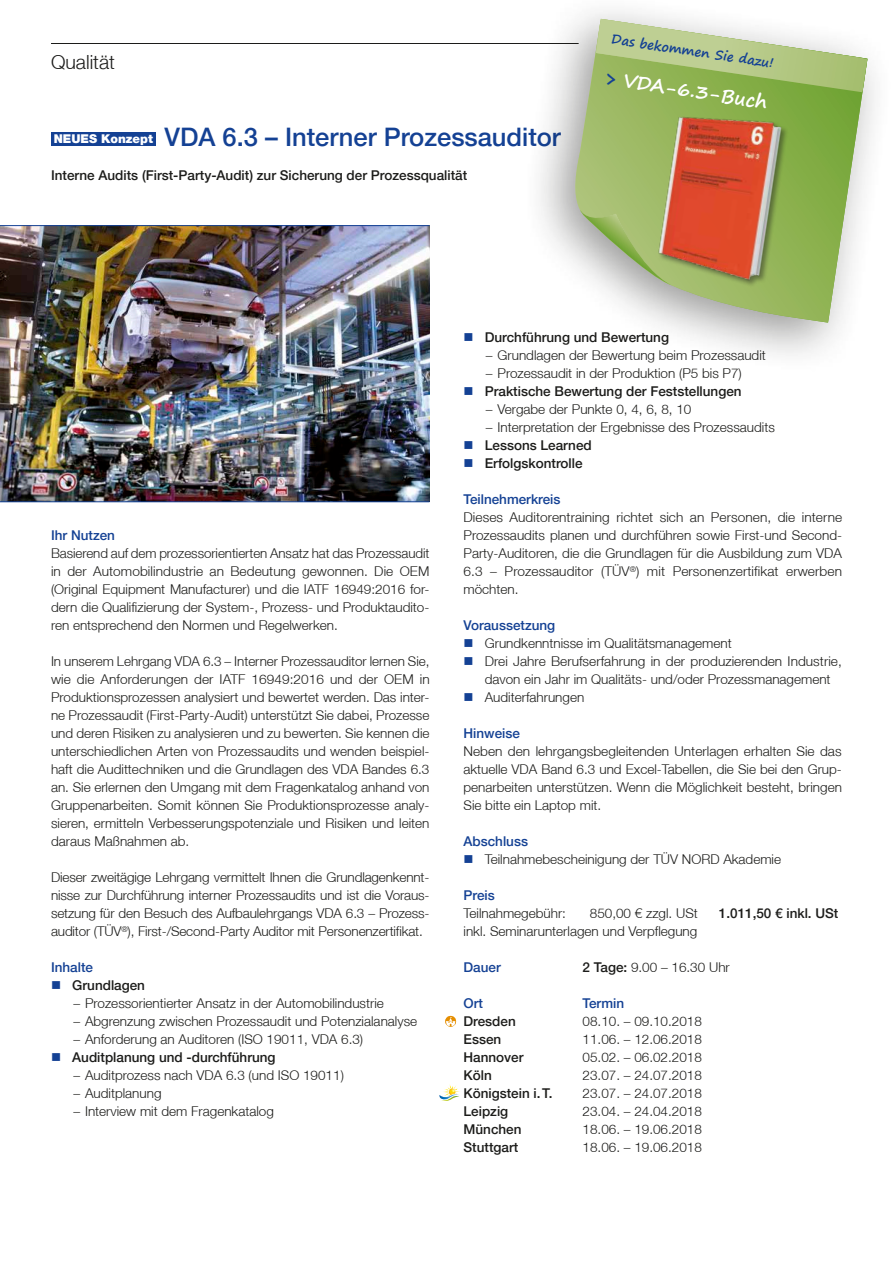
<style>
.page{position:relative;width:893px;height:1263px;background:#fff}
.page>*{position:absolute;margin:0;border:0;box-sizing:border-box;transform-origin:0 0}
.t1{font:500 25.5px "Helvetica Neue LT";color:#144194}
.t2{font:300 19.5px "Helvetica Neue LT";color:#1c1c1a}
.t3{font:700 18.9px "Segoe Print";color:#fff}
.t4{font:300 13.5px/18px "Helvetica Neue LT";color:#1c1c1a;text-align:justify}
.t5{font:500 13.5px/18px "Helvetica Neue LT";color:#1c1c1a}
.t6{font:500 13.5px "Helvetica Neue LT";color:#144194}
.t7{font:700 13.05px "Segoe Print";color:#144194}
.s1{font-weight:900;font-size:12.15px;color:#fff}
.s2{color:#144194}
.s3{font-weight:500}
</style>
<div class="page">
<hr style="left:51px;top:43px;width:528px;height:1px;background:#1c1c1a">
<img style="left:0;top:226px;width:429px;height:275px">
<hr style="left:0;top:225px;width:429px;height:1px;background:#144194">
<hr style="left:0;top:501px;width:429px;height:1px;background:#144194">
<div style="left:51px;top:132px;width:105px;height:14px;background:#144194"></div>
<div style="left:521px;top:0;width:372px;height:375px;background:#1c1c1a;opacity:.45"></div>
<svg style="left:568px;top:19px;width:299px;height:304px"></svg>
<svg style="left:579px;top:208px;width:67px;height:77px;background:#b8c59f"></svg>
<svg style="left:596px;top:19px;width:271px;height:73px"></svg>
<img style="left:646px;top:105px;width:155px;height:188px">
<hr style="left:0;top:0;width:4px;height:374px;background:#1c1c1a;opacity:.45">
<svg style="left:439px;top:1084px;width:21px;height:17px"></svg>
<svg style="left:445px;top:1016px;width:11px;height:11px"></svg>
<h2 class="t2" style="left:51px;top:50px;width:65px">Qualität</h2>
<h1 class="t1" style="left:54px;top:121px;width:509px"><span class="s1">NEUES Konzept</span> VDA 6.3 – Interner Prozessauditor</h1>
<p class="t5" style="left:51px;top:166px;width:418px">Interne Audits (First-Party-Audit) zur Sicherung der Prozessqualität</p>
<p class="t7" style="left:614px;top:26px;width:165px;rotate:9deg">Das bekommen Sie dazu!</p>
<h3 class="t3" style="left:608px;top:60px;width:165px;rotate:9deg"><span class="s2">&gt;</span> VDA-6.3-Buch</h3>
<p class="t6" style="left:51px;top:527px;width:66px">Ihr Nutzen</p>
<p class="t4" style="left:51px;top:544px;width:380px">Basierend auf dem prozessorientierten Ansatz hat das Prozessaudit in der Automobilindustrie an Bedeutung gewonnen. Die OEM (Original Equipment Manufacturer) und die IATF 16949:2016 for&shy;dern die Qualifizierung der System-, Prozess- und Produktaudito&shy;ren entsprechend den Normen und Regelwerken.</p>
<p class="t4" style="left:51px;top:652px;width:380px">In unserem Lehrgang VDA 6.3 – Interner Prozessauditor lernen Sie, wie die Anforderungen der IATF 16949:2016 und der OEM in Produktionsprozessen analysiert und bewertet werden. Das inter&shy;ne Prozessaudit (First-Party-Audit) unterstützt Sie dabei, Prozesse und deren Risiken zu analysieren und zu bewerten. Sie kennen die unterschiedlichen Arten von Prozessaudits und wenden beispiel&shy;haft die Audittechniken und die Grundlagen des VDA Bandes 6.3 an. Sie erlernen den Umgang mit dem Fragenkatalog anhand von Gruppenarbeiten. Somit können Sie Produktionsprozesse analy&shy;sieren, ermitteln Verbesserungspotenziale und Risiken und leiten daraus Maßnahmen ab.</p>
<p class="t4" style="left:51px;top:868px;width:380px;text-align:left">Dieser zweitägige Lehrgang vermittelt Ihnen die Grundlagenkennt&shy;nisse zur Durchführung interner Prozessaudits und ist die Voraus&shy;setzung für den Besuch des Aufbaulehrgangs VDA 6.3 – Prozess&shy;auditor (TÜV<sup>®</sup>), First-/Second-Party Auditor mit Personenzertifikat.</p>
<p class="t6" style="left:51px;top:959px;width:44px">Inhalte</p>
<p class="t5" style="left:72px;top:976px;width:74px">Grundlagen</p>
<p class="t4" style="left:73px;top:994px;width:312px">– Prozessorientierter Ansatz in der Automobilindustrie</p>
<p class="t4" style="left:73px;top:1012px;width:345px">– Abgrenzung zwischen Prozessaudit und Potenzialanalyse</p>
<p class="t4" style="left:73px;top:1030px;width:291px">– Anforderung an Auditoren (ISO 19011, VDA 6.3)</p>
<p class="t5" style="left:72px;top:1048px;width:205px">Auditplanung und -durchführung</p>
<p class="t4" style="left:73px;top:1066px;width:272px">– Auditprozess nach VDA 6.3 (und ISO 19011)</p>
<p class="t4" style="left:73px;top:1084px;width:90px">– Auditplanung</p>
<p class="t4" style="left:73px;top:1102px;width:202px">– Interview mit dem Fragenkatalog</p>
<p class="t5" style="left:485px;top:328px;width:186px">Durchführung und Bewertung</p>
<p class="t4" style="left:486px;top:346px;width:282px">– Grundlagen der Bewertung beim Prozessaudit</p>
<p class="t4" style="left:486px;top:364px;width:258px">– Prozessaudit in der Produktion (P5 bis P7)</p>
<p class="t5" style="left:485px;top:382px;width:258px">Praktische Bewertung der Feststellungen</p>
<p class="t4" style="left:486px;top:400px;width:207px">– Vergabe der Punkte 0, 4, 6, 8, 10</p>
<p class="t4" style="left:486px;top:418px;width:290px">– Interpretation der Ergebnisse des Prozessaudits</p>
<p class="t5" style="left:485px;top:436px;width:109px">Lessons Learned<br>Erfolgskontrolle</p>
<p class="t6" style="left:463px;top:491px;width:99px">Teilnehmerkreis</p>
<p class="t4" style="left:463px;top:508px;width:380px">Dieses Auditorentraining richtet sich an Personen, die interne Prozessaudits planen und durchführen sowie First-und Second-Party-Auditoren, die die Grundlagen für die Ausbildung zum VDA 6.3 – Prozessauditor (TÜV<sup>®</sup>) mit Personenzertifikat erwerben möchten.</p>
<p class="t6" style="left:463px;top:617px;width:93px">Voraussetzung</p>
<p class="t4" style="left:485px;top:634px;width:359px;text-align:left">Grundkenntnisse im Qualitätsmanagement<br>Drei Jahre Berufserfahrung in der produzierenden Industrie, davon ein Jahr im Qualitäts- und/oder Prozessmanagement Auditerfahrungen</p>
<p class="t6" style="left:463px;top:725px;width:58px">Hinweise</p>
<p class="t4" style="left:463px;top:742px;width:380px">Neben den lehrgangsbegleitenden Unterlagen erhalten Sie das aktuelle VDA Band 6.3 und Excel-Tabellen, die Sie bei den Grup&shy;penarbeiten unterstützen. Wenn die Möglichkeit besteht, bringen Sie bitte ein Laptop mit.</p>
<p class="t6" style="left:463px;top:833px;width:66px">Abschluss</p>
<p class="t4" style="left:485px;top:850px;width:298px">Teilnahmebescheinigung der TÜV NORD Akademie</p>
<p class="t6" style="left:463px;top:887px;width:33px">Preis</p>
<p class="t4" style="left:463px;top:904px;width:104px">Teilnahmegebühr:</p>
<p class="t4" style="left:590px;top:904px;width:110px">850,00 € zzgl. USt</p>
<p class="t5" style="left:719px;top:904px;width:121px">1.011,50 € inkl. USt</p>
<p class="t4" style="left:463px;top:922px;width:235px">inkl. Seminarunterlagen und Verpflegung</p>
<p class="t6" style="left:463px;top:959px;width:39px">Dauer</p>
<p class="t4" style="left:583px;top:958px;width:149px"><span class="s3">2 Tage:</span> 9.00 – 16.30 Uhr</p>
<p class="t6" style="left:463px;top:995px;width:21px">Ort</p>
<p class="t6" style="left:583px;top:995px;width:43px">Termin</p>
<p class="t5" style="left:463px;top:1012px;width:54px">Dresden</p>
<p class="t4" style="left:583px;top:1012px;width:121px">08.10. – 09.10.2018</p>
<p class="t5" style="left:463px;top:1030px;width:39px">Essen</p>
<p class="t4" style="left:583px;top:1030px;width:121px">11.06. – 12.06.2018</p>
<p class="t5" style="left:463px;top:1048px;width:62px">Hannover</p>
<p class="t4" style="left:583px;top:1048px;width:121px">05.02. – 06.02.2018</p>
<p class="t5" style="left:463px;top:1066px;width:30px">Köln</p>
<p class="t4" style="left:583px;top:1066px;width:121px">23.07. – 24.07.2018</p>
<p class="t5" style="left:463px;top:1084px;width:90px">Königstein i.T.</p>
<p class="t4" style="left:583px;top:1084px;width:121px">23.07. – 24.07.2018</p>
<p class="t5" style="left:463px;top:1102px;width:46px">Leipzig</p>
<p class="t4" style="left:583px;top:1102px;width:121px">23.04. – 24.04.2018</p>
<p class="t5" style="left:463px;top:1120px;width:60px">München</p>
<p class="t4" style="left:583px;top:1120px;width:121px">18.06. – 19.06.2018</p>
<p class="t5" style="left:463px;top:1138px;width:56px">Stuttgart</p>
<p class="t4" style="left:583px;top:1138px;width:121px">18.06. – 19.06.2018</p>
</div>
